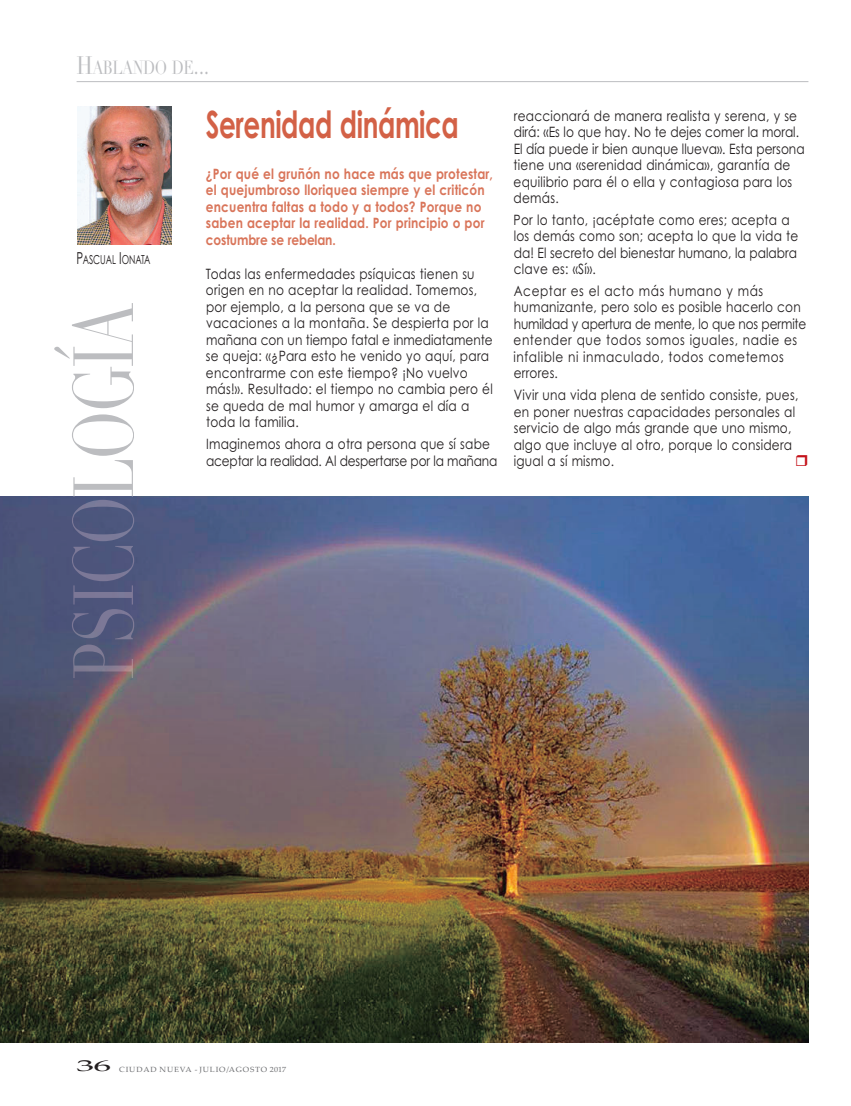
<style>
.page{position:relative;width:851px;height:1106px;background:#fff}
.page>*{position:absolute;margin:0;border:0;box-sizing:border-box;transform-origin:0 0}
.t1{font:700 37.5px "Century Gothic";letter-spacing:-.015em;color:#d36146;scale:.7 1}
.t2{font:18.75px "Didot";letter-spacing:-.035em;color:#bcbdc0;scale:.8 1}
.t3{font:15.75px "Palatino Linotype";color:#231f20;scale:2.26 1}
.t4{font:14.25px/16.5px "Century Gothic";letter-spacing:.02em;color:#231f20;scale:.85 1}
.t5{font:14.25px/16.5px "Century Gothic";letter-spacing:.045em;color:#231f20;scale:.85 1}
.t6{font:700 14.25px/16.5px "Century Gothic";letter-spacing:.015em;color:#d9755a;scale:.85 1}
.t7{font:14.25px/16.5px "Century Gothic";letter-spacing:-.015em;color:#231f20;scale:.85 1}
.t8{font:12.3px "Century Gothic";color:#231f20;scale:.69 1}
.t9{font:7.5px "Palatino Linotype";letter-spacing:.095em;color:#6c6d70;scale:1.08 1}
.s1{font-size:24.9px}
.s2{font-size:16.5px}
</style>
<div class="page">
<hr style="left:77px;top:81px;width:731px;height:1px;background:#bcbdc0">
<img style="left:78px;top:107px;width:93px;height:138px">
<img style="left:0;top:496px;width:808px;height:546px">
<img style="left:72px;top:500px;width:62px;height:138px">
<svg style="left:54px;top:303px;width:80px;height:193px"></svg>
<h2 class="t2" style="left:77px;top:56px;width:167px"><span class="s1">H</span>ABLANDO DE<span class="s1">...</span></h2>
<p class="t8" style="left:77px;top:252px;width:109px"><span class="s2">P</span>ASCUAL <span class="s2">I</span>ONATA</p>
<h1 class="t1" style="left:206px;top:103px;width:363px">Serenidad dinámica</h1>
<p class="t6" style="left:206px;top:165px;width:339px">¿Por qué el gruñón no hace más que protestar, el quejumbroso lloriquea siempre y el criticón encuentra faltas a todo y a todos? Porque no saben aceptar la realidad. Por principio o por costumbre se rebelan.</p>
<p class="t4" style="left:206px;top:266px;width:339px">Todas las enfermedades psíquicas tienen su origen en no aceptar la realidad. Tomemos, por ejemplo, a la persona que se va de vacaciones a la montaña. Se despierta por la mañana con un tiempo fatal e inmediatamente se queja: «¿Para esto he venido yo aquí, para encontrarme con este tiempo? ¡No vuelvo más!». Resultado: el tiempo no cambia pero él se queda de mal humor y amarga el día a toda la familia.</p>
<p class="t7" style="left:206px;top:436px;width:344px">Imaginemos ahora a otra persona que sí sabe aceptar la realidad. Al despertarse por la mañana</p>
<p class="t4" style="left:513px;top:107px;width:344px">reaccionará de manera realista y serena, y se dirá: «Es lo que hay. No te dejes comer la moral.<br>El día puede ir bien aunque llueva». Esta persona tiene una «serenidad dinámica», garantía de equilibrio para él o ella y contagiosa para los demás.</p>
<p class="t4" style="left:513px;top:212px;width:336px">Por lo tanto, ¡acéptate como eres; acepta a los demás como son; acepta lo que la vida te da! El secreto del bienestar humano, la palabra clave es: «Sí».</p>
<p class="t5" style="left:513px;top:283px;width:346px">Aceptar es el acto más humano y más humanizante, pero solo es posible hacerlo con humildad y apertura de mente, lo que nos permite entender que todos somos iguales, nadie es infalible ni inmaculado, todos cometemos errores.</p>
<p class="t4" style="left:513px;top:387px;width:336px">Vivir una vida plena de sentido consiste, pues, en poner nuestras capacidades personales al servicio de algo más grande que uno mismo, algo que incluye al otro, porque lo considera igual a sí mismo.</p>
<p class="t3" style="left:77px;top:1055px;width:17px">36</p>
<p class="t9" style="left:119px;top:1065px;width:156px">CIUDAD NUEVA - JULIO/AGOSTO 2017</p>
</div>
